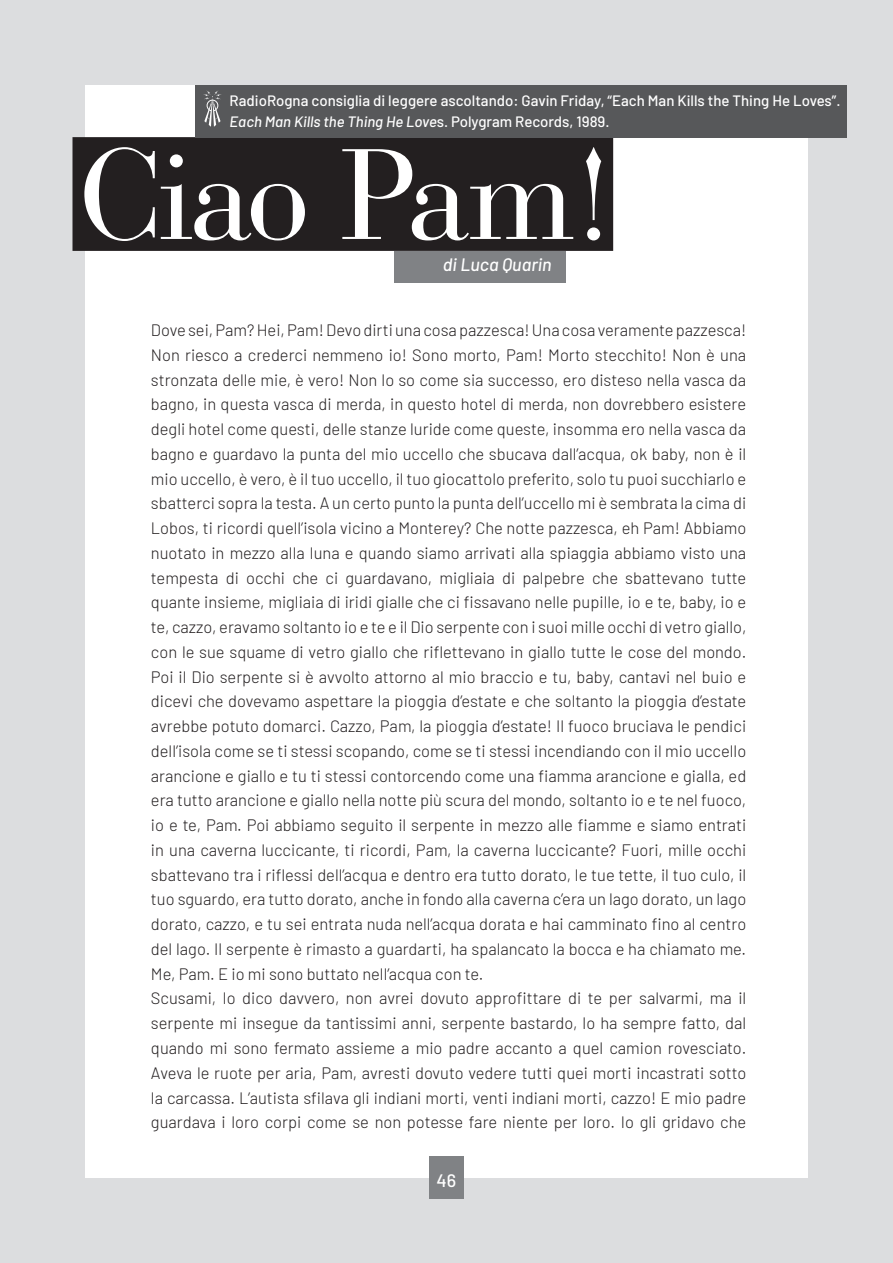
<style>
.page{position:relative;width:893px;height:1263px;background:#dcdddf}
.page>*{position:absolute;margin:0;border:0;box-sizing:border-box;transform-origin:0 0}
.t1{font:127.5px "Bauer Bodoni";letter-spacing:-.04em;color:#fff}
.t2{font:italic 500 18px "Barlow";color:#fff}
.t3{font:500 18px "Barlow";color:#fff}
.Normale{font:300 16.5px/24.8px "Barlow";color:#231f20;text-align:justify}
.t4{font:500 15px/21px "Barlow";color:#fff}
.s1{font-style:italic}
</style>
<div class="page">
<div style="left:85px;top:85px;width:723px;height:1093px;background:#fff"></div>
<div style="left:429px;top:1157px;width:34px;height:42px;background:#808285"></div>
<div style="left:74px;top:138px;width:538px;height:112px;background:#231f20"></div>
<div style="left:72px;top:137px;width:541px;height:114px;border:3px solid #231f20"></div>
<div style="left:394px;top:251px;width:172px;height:31px;background:#808285"></div>
<div style="left:196px;top:85px;width:651px;height:52px;background:#57585a"></div>
<svg style="left:203px;top:90px;width:18px;height:37px"></svg>
<p class="t4" style="left:230px;top:89px;width:612px">RadioRogna consiglia di leggere ascoltando: Gavin Friday, “Each Man Kills the Thing He Loves”.<br><span class="s1">Each Man Kills the Thing He Love</span>s. Polygram Records, 1989.</p>
<p class="t1" style="left:79px;top:119px;width:541px">Ciao Pam!</p>
<p class="t2" style="left:443px;top:251px;width:110px">di Luca Quarin</p>
<p class="Normale" style="left:151px;top:317px;width:597px">Dove sei, Pam? Hei, Pam! Devo dirti una cosa pazzesca! Una cosa veramente pazzesca!<br>Non riesco a crederci nemmeno io! Sono morto, Pam! Morto stecchito! Non è una stronzata delle mie, è vero! Non lo so come sia successo, ero disteso nella vasca da bagno, in questa vasca di merda, in questo hotel di merda, non dovrebbero esistere degli hotel come questi, delle stanze luride come queste, insomma ero nella vasca da bagno e guardavo la punta del mio uccello che sbucava dall’acqua, ok baby, non è il mio uccello, è vero, è il tuo uccello, il tuo giocattolo preferito, solo tu puoi succhiarlo e sbatterci sopra la testa. A un certo punto la punta dell’uccello mi è sembrata la cima di Lobos, ti ricordi quell’isola vicino a Monterey? Che notte pazzesca, eh Pam! Abbiamo nuotato in mezzo alla luna e quando siamo arrivati alla spiaggia abbiamo visto una tempesta di occhi che ci guardavano, migliaia di palpebre che sbattevano tutte quante insieme, migliaia di iridi gialle che ci fissavano nelle pupille, io e te, baby, io e te, cazzo, eravamo soltanto io e te e il Dio serpente con i suoi mille occhi di vetro giallo, con le sue squame di vetro giallo che riflettevano in giallo tutte le cose del mondo.<br>Poi il Dio serpente si è avvolto attorno al mio braccio e tu, baby, cantavi nel buio e dicevi che dovevamo aspettare la pioggia d’estate e che soltanto la pioggia d’estate avrebbe potuto domarci. Cazzo, Pam, la pioggia d’estate! Il fuoco bruciava le pendici dell’isola come se ti stessi scopando, come se ti stessi incendiando con il mio uccello arancione e giallo e tu ti stessi contorcendo come una fiamma arancione e gialla, ed era tutto arancione e giallo nella notte più scura del mondo, soltanto io e te nel fuoco, io e te, Pam. Poi abbiamo seguito il serpente in mezzo alle fiamme e siamo entrati in una caverna luccicante, ti ricordi, Pam, la caverna luccicante? Fuori, mille occhi sbattevano tra i riflessi dell’acqua e dentro era tutto dorato, le tue tette, il tuo culo, il tuo sguardo, era tutto dorato, anche in fondo alla caverna c’era un lago dorato, un lago dorato, cazzo, e tu sei entrata nuda nell’acqua dorata e hai camminato fino al centro del lago. Il serpente è rimasto a guardarti, ha spalancato la bocca e ha chiamato me.<br>Me, Pam. E io mi sono buttato nell’acqua con te.</p>
<p class="Normale" style="left:151px;top:985px;width:597px">Scusami, lo dico davvero, non avrei dovuto approfittare di te per salvarmi, ma il serpente mi insegue da tantissimi anni, serpente bastardo, lo ha sempre fatto, dal quando mi sono fermato assieme a mio padre accanto a quel camion rovesciato.<br>Aveva le ruote per aria, Pam, avresti dovuto vedere tutti quei morti incastrati sotto la carcassa. L’autista sfilava gli indiani morti, venti indiani morti, cazzo! E mio padre guardava i loro corpi come se non potesse fare niente per loro. Io gli gridavo che</p>
<p class="t3" style="left:437px;top:1167px;width:21px">46</p>
</div>
